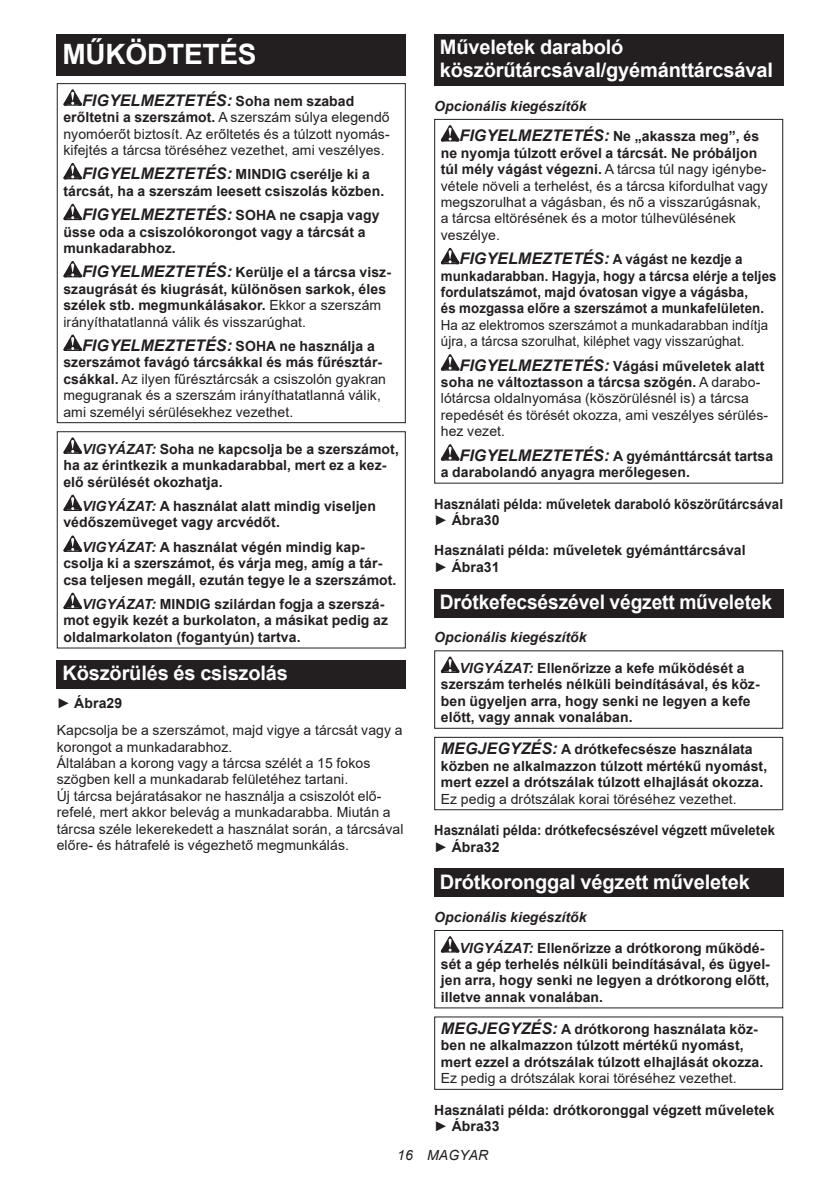
<style>
.page{position:relative;width:840px;height:1191px;background:#fff}
.page>*{position:absolute;margin:0;border:0;box-sizing:border-box;transform-origin:0 0}
.t1{font:700 28px "Arial";letter-spacing:-.01em;color:#fff}
.t2{font:700 20px/23.4px "Arial";letter-spacing:-.01em;color:#fff}
.t3{font:700 20px "Arial";letter-spacing:-.01em;color:#fff;scale:.96 1}
.t4{font:italic 700 16px "Arial";letter-spacing:.005em;color:#231f20}
.t5{font:700 14px/16.4px "Arial";letter-spacing:.005em;color:#231f20}
.t6{font:14px/16.4px "Arial";letter-spacing:.005em;color:#231f20}
.t7{font:italic 700 14px/30.6px "Arial";letter-spacing:.005em;color:#231f20}
.t8{font:700 14px/16.4px "Arial";letter-spacing:.005em;color:#231f20;scale:.95 1}
.t9{font:14px/16.4px "Arial";letter-spacing:.005em;color:#231f20;scale:.95 1}
.t10{font:700 14px/16.4px "Arial";letter-spacing:.005em;color:#231f20;scale:.94 1}
.t11{font:700 14px/16.4px "Arial";letter-spacing:.005em;color:#231f20;scale:.93 1}
.t12{font:italic 14px "Arial";letter-spacing:.005em;color:#231f20}
.s1{font-style:normal;font-size:14px}
.s2{font-weight:700}
.s3{font-style:italic;font-size:16px}
.s4{font-weight:400}
.s5{font-weight:700;font-style:italic;font-size:16px}
.s6{font-style:italic}
.s7{font-size:16px}
.s8{font-style:normal}
</style>
<div class="page">
<div style="left:57px;top:34px;width:348px;height:41px;background:#231f20"></div>
<svg style="left:63px;top:89px;width:19px;height:17px"></svg>
<svg style="left:63px;top:163px;width:19px;height:16px"></svg>
<svg style="left:63px;top:204px;width:19px;height:16px"></svg>
<svg style="left:63px;top:261px;width:19px;height:16px"></svg>
<svg style="left:63px;top:334px;width:19px;height:17px"></svg>
<div style="left:57px;top:83px;width:348px;height:340px;border:1px solid #231f20"></div>
<svg style="left:63px;top:437px;width:19px;height:17px"></svg>
<svg style="left:63px;top:494px;width:19px;height:17px"></svg>
<svg style="left:63px;top:535px;width:19px;height:17px"></svg>
<svg style="left:63px;top:592px;width:19px;height:17px"></svg>
<div style="left:57px;top:431px;width:348px;height:217px;border:1px solid #231f20"></div>
<div style="left:57px;top:660px;width:348px;height:28px;background:#231f20"></div>
<div style="left:434px;top:34px;width:348px;height:52px;background:#231f20"></div>
<svg style="left:440px;top:125px;width:19px;height:16px"></svg>
<svg style="left:440px;top:248px;width:19px;height:16px"></svg>
<svg style="left:440px;top:354px;width:19px;height:16px"></svg>
<svg style="left:440px;top:444px;width:19px;height:16px"></svg>
<div style="left:434px;top:119px;width:348px;height:364px;border:1px solid #231f20"></div>
<div style="left:434px;top:589px;width:348px;height:28px;background:#231f20"></div>
<svg style="left:440px;top:656px;width:19px;height:17px"></svg>
<div style="left:434px;top:650px;width:348px;height:79px;border:1px solid #231f20"></div>
<div style="left:434px;top:737px;width:348px;height:73px;border:1px solid #231f20"></div>
<div style="left:434px;top:868px;width:348px;height:29px;background:#231f20"></div>
<svg style="left:440px;top:936px;width:19px;height:16px"></svg>
<div style="left:434px;top:930px;width:348px;height:78px;border:1px solid #231f20"></div>
<h1 class="t1" style="left:62px;top:34px;width:195px">MŰKÖDTETÉS</h1>
<p class="t4" style="left:82px;top:89px;width:273px">FIGYELMEZTETÉS: <span class="s1">Soha nem szabad</span></p>
<p class="t6" style="left:63px;top:109px;width:327px;text-align:justify"><span class="s2">erőltetni a szerszámot.</span> A szerszám súlya elegendő nyomóerőt biztosít. Az erőltetés és a túlzott nyomás&shy;kifejtés a tárcsa töréséhez vezethet, ami veszélyes.</p>
<p class="t5" style="left:63px;top:166px;width:322px;text-align:center"><span class="s3">FIGYELMEZTETÉS:</span> MINDIG cserélje ki a tárcsát, ha a szerszám leesett csiszolás közben.</p>
<p class="t5" style="left:63px;top:207px;width:317px;text-indent:19px"><span class="s3">FIGYELMEZTETÉS:</span> SOHA ne csapja vagy üsse oda a csiszolókorongot vagy a tárcsát a munkadarabhoz.</p>
<p class="t5" style="left:63px;top:264px;width:329px;text-indent:19px"><span class="s3">FIGYELMEZTETÉS:</span> Kerülje el a tárcsa vis - szaugrását és kiugrását, különösen sarkok, éles szélek stb. megmunkálásakor. <span class="s4">Ekkor a szerszám irányíthatatlanná válik és visszarúghat.</span></p>
<p class="t6" style="left:63px;top:338px;width:324px;text-indent:19px"><span class="s5">FIGYELMEZTETÉS:</span> <span class="s2">SOHA ne használja a szerszámot favágó tárcsákkal és más fűrésztár&shy;csákkal.</span> Az ilyen fűrésztárcsák a csiszolón gyakran megugranak és a szerszám irányíthatatlanná válik, ami személyi sérülésekhez vezethet.</p>
<p class="t5" style="left:63px;top:441px;width:337px;text-indent:19px"><span class="s6">VIGYÁZAT:</span> Soha ne kapcsolja be a szerszámot, ha az érintkezik a munkadarabbal, mert ez a kez&shy;elő sérülését okozhatja.</p>
<p class="t5" style="left:63px;top:498px;width:314px;text-indent:19px"><span class="s6">VIGYÁZAT:</span> A használat alatt mindig viseljen védőszemüveget vagy arcvédőt.</p>
<p class="t5" style="left:63px;top:539px;width:334px;text-indent:19px"><span class="s6">VIGYÁZAT:</span> A használat végén mindig kap&shy;csolja ki a szerszámot, és várja meg, amíg a tár&shy;csa teljesen megáll, ezután tegye le a szerszámot.</p>
<p class="t5" style="left:63px;top:596px;width:326px;text-indent:19px"><span class="s6">VIGYÁZAT:</span> MINDIG szilárdan fogja a szerszá&shy;mot egyik kezét a burkolaton, a másikat pedig az oldalmarkolaton (fogantyún) tartva.</p>
<h2 class="t2" style="left:62px;top:661px;width:227px">Köszörülés és csiszolás</h2>
<p class="t6" style="left:57px;top:688px;width:347px;line-height:27.8px">► <span class="s2">Ábra29<br></span>Kapcsolja be a szerszámot, majd vigye a tárcsát vagy a</p>
<p class="t6" style="left:57px;top:738px;width:348px">korongot a munkadarabhoz.<br>Általában a korong vagy a tárcsa szélét a 15 fokos szögben kell a munkadarab felületéhez tartani.<br>Új tárcsa bejáratásakor ne használja a csiszolót elő&shy;refelé, mert akkor belevág a munkadarabba. Miután a tárcsa széle lekerekedett a használat során, a tárcsával előre- és hátrafelé is végezhető megmunkálás.</p>
<h2 class="t2" style="left:439px;top:36px;width:334px">Műveletek daraboló köszörűtárcsával/gyémánttárcsával</h2>
<p class="t7" style="left:459px;top:91px;width:301px;text-indent:-25px">Opcionális kiegészítők<br><span class="s7">FIGYELMEZTETÉS:</span> <span class="s8">Ne „akassza meg”, és</span></p>
<p class="t6" style="left:440px;top:145px;width:328px"><span class="s2">ne nyomja túlzott erővel a tárcsát. Ne próbáljon túl mély vágást végezni.</span> A tárcsa túl nagy igénybe&shy;vétele növeli a terhelést, és a tárcsa kifordulhat vagy megszorulhat a vágásban, és nő a visszarúgásnak, a tárcsa eltörésének és a motor túlhevülésének veszélye.</p>
<p class="t8" style="left:440px;top:251px;width:355px;text-indent:19px"><span class="s3">FIGYELMEZTETÉS:</span> A vágást ne kezdje a munkadarabban. Hagyja, hogy a tárcsa elérje a teljes fordulatszámot, majd óvatosan vigye a vágásba,<br>és mozgassa előre a szerszámot a munkafelületen.</p>
<p class="t9" style="left:440px;top:316px;width:346px">Ha az elektromos szerszámot a munkadarabban indítja újra, a tárcsa szorulhat, kiléphet vagy visszarúghat.</p>
<p class="t6" style="left:440px;top:357px;width:328px;text-indent:19px"><span class="s5">FIGYELMEZTETÉS:</span> <span class="s2">Vágási műveletek alatt soha ne változtasson a tárcsa szögén.</span> A darabo&shy;lótárcsa oldalnyomása (köszörülésnél is) a tárcsa repedését és törését okozza, ami veszélyes sérülés&shy;hez vezet.</p>
<p class="t5" style="left:440px;top:447px;width:334px;text-indent:19px"><span class="s3">FIGYELMEZTETÉS:</span> A gyémánttárcsát tartsa a darabolandó anyagra merőlegesen.</p>
<p class="t10" style="left:434px;top:495px;width:372px">Használati példa: műveletek daraboló köszörűtárcsával <span class="s4">►</span> Ábra30</p>
<p class="t5" style="left:434px;top:542px;width:313px">Használati példa: műveletek gyémánttárcsával <span class="s4">►</span> Ábra31</p>
<h2 class="t3" style="left:439px;top:588px;width:347px">Drótkefecsészével végzett műveletek</h2>
<p class="t7" style="left:459px;top:622px;width:286px;text-indent:-25px">Opcionális kiegészítők<br>VIGYÁZAT: <span class="s8">Ellenőrizze a kefe működését a</span></p>
<p class="t5" style="left:440px;top:676px;width:320px">szerszám terhelés nélküli beindításával, és köz&shy;ben ügyeljen arra, hogy senki ne legyen a kefe előtt, vagy annak vonalában.</p>
<p class="t5" style="left:440px;top:741px;width:328px"><span class="s3">MEGJEGYZÉS:</span> A drótkefecsésze használata közben ne alkalmazzon túlzott mértékű nyomást, mert ezzel a drótszálak túlzott elhajlását okozza.</p>
<p class="t6" style="left:440px;top:790px;width:297px">Ez pedig a drótszálak korai töréséhez vezethet.</p>
<p class="t11" style="left:434px;top:822px;width:368px">Használati példa: drótkefecsészével végzett műveletek <span class="s4">►</span> Ábra32</p>
<h2 class="t2" style="left:439px;top:870px;width:311px">Drótkoronggal végzett műveletek</h2>
<p class="t7" style="left:459px;top:902px;width:306px;text-indent:-25px">Opcionális kiegészítők<br>VIGYÁZAT: <span class="s8">Ellenőrizze a drótkorong működé-</span></p>
<p class="t5" style="left:440px;top:956px;width:330px;text-align:justify">sét a gép terhelés nélküli beindításával, és ügyel&shy;jen arra, hogy senki ne legyen a drótkorong előtt, illetve annak vonalában.</p>
<p class="t5" style="left:440px;top:1021px;width:324px"><span class="s3">MEGJEGYZÉS:</span> A drótkorong használata köz&shy;ben ne alkalmazzon túlzott mértékű nyomást, mert ezzel a drótszálak túlzott elhajlását okozza.</p>
<p class="t6" style="left:440px;top:1070px;width:297px">Ez pedig a drótszálak korai töréséhez vezethet.</p>
<p class="t5" style="left:434px;top:1101px;width:341px">Használati példa: drótkoronggal végzett műveletek <span class="s4">►</span> Ábra33</p>
<p class="t12" style="left:397px;top:1146px;width:93px">16 MAGYAR</p>
</div>
